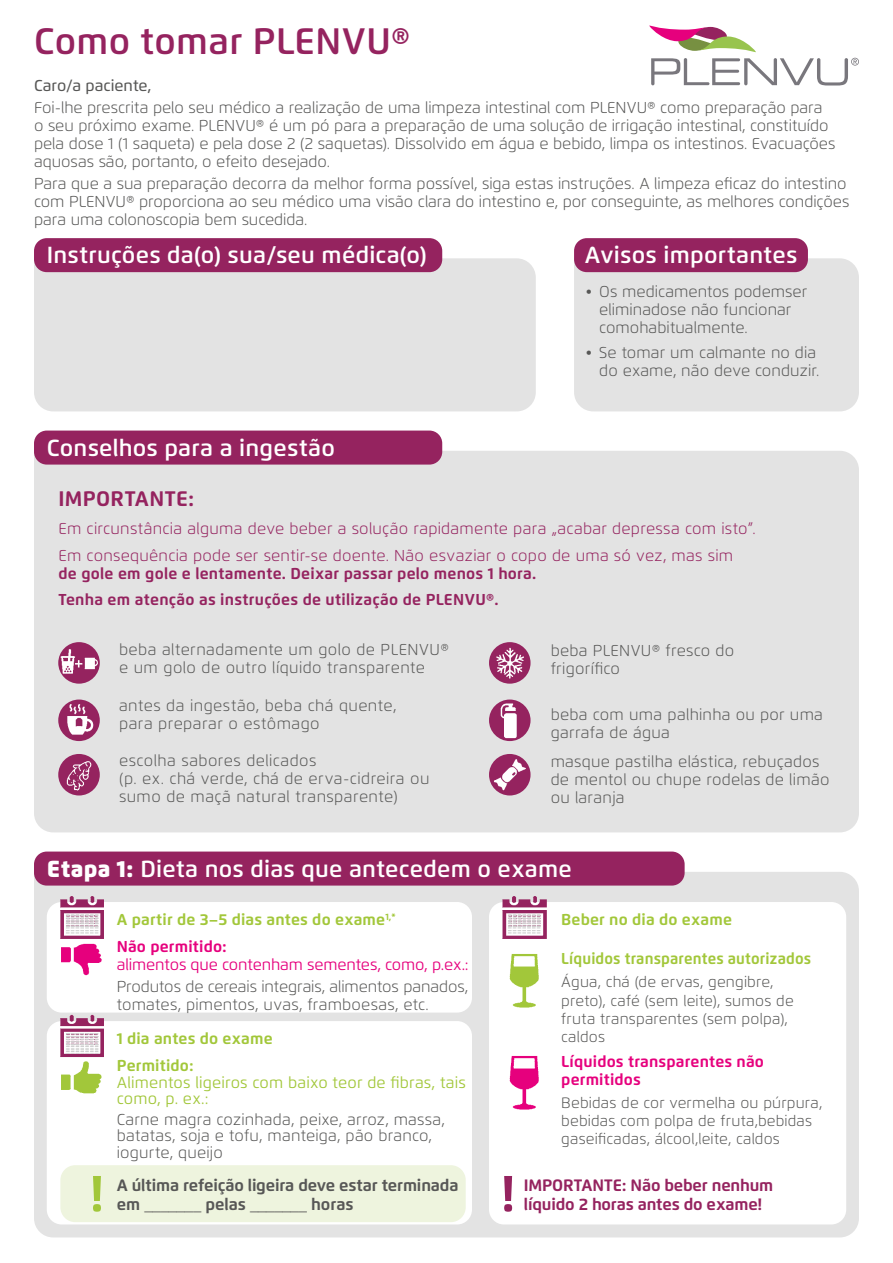
<style>
.page{position:relative;width:893px;height:1263px;background:#fff}
.page>*{position:absolute;margin:0;border:0;box-sizing:border-box;transform-origin:0 0}
.t1{font:700 50.55px "Flexo";color:#95235f}
.t2{font:700 50.55px "Flexo";color:#a2c73a}
.t3{font:600 36.75px "Flexo";letter-spacing:.01em;color:#95235f}
.t4{font:600 23.25px "Flexo";letter-spacing:.01em;color:#fff}
.t5{font:700 21px "Flexo";letter-spacing:.015em;color:#95235f}
.t6{font:700 16.5px "Flexo";letter-spacing:-.01em;color:#575756}
.t7{font:700 16.5px "Flexo";letter-spacing:-.01em;color:#95235f}
.t8{font:300 15.75px/18px "Flexo";letter-spacing:.005em;color:#575756}
.t9{font:300 15.75px/18px "Flexo";letter-spacing:.025em;color:#575756}
.t10{font:300 15.75px/26.5px "Flexo";letter-spacing:.015em;color:#95235f}
.t11{font:700 15.75px/26.5px "Flexo";letter-spacing:.015em;color:#95235f}
.t12{font:700 15.75px/26.7px "Flexo";letter-spacing:.01em;color:#a2c73a}
.t13{font:15.75px/16.5px "Flexo";letter-spacing:.01em;color:#a2c73a}
.t14{font:15.75px "Flexo";letter-spacing:-.01em;color:#e6007d}
.t15{font:700 15.75px/18px "Flexo";letter-spacing:.01em;color:#e6007d}
.t16{font:700 15.75px "Flexo";letter-spacing:.01em;color:#a2c73a;scale:.95 1}
.t17{font:500 15.75px "Flexo";color:#575756}
.t18{font:300 15px/18px "Flexo";letter-spacing:.01em;color:#575756}
.s1{font-weight:900}
.s2{color:#e6007d}
</style>
<div class="page">
<svg style="left:649px;top:26px;width:210px;height:60px"></svg>
<div style="left:34px;top:258px;width:502px;height:153px;background:#e3e3e3"></div>
<div style="left:34px;top:238px;width:408px;height:34px;background:#95235f;border-radius:13px"></div>
<div style="left:574px;top:258px;width:285px;height:153px;background:#e3e3e3"></div>
<div style="left:574px;top:238px;width:234px;height:34px;background:#95235f;border-radius:13px"></div>
<div style="left:34px;top:451px;width:825px;height:381px;background:#e3e3e3"></div>
<div style="left:34px;top:431px;width:408px;height:34px;background:#95235f;border-radius:13px"></div>
<div style="left:58px;top:642px;width:42px;height:42px;background:#95235f;border-radius:50%"></div>
<img style="left:60px;top:649px;width:15px;height:25px">
<img style="left:84px;top:657px;width:15px;height:13px">
<svg style="left:75px;top:660px;width:7px;height:7px"></svg>
<div style="left:58px;top:699px;width:42px;height:42px;background:#95235f;border-radius:50%"></div>
<img style="left:66px;top:702px;width:28px;height:34px">
<div style="left:58px;top:754px;width:42px;height:41px;background:#95235f;border-radius:50%"></div>
<img style="left:60px;top:760px;width:32px;height:33px">
<svg style="left:489px;top:642px;width:42px;height:42px"></svg>
<img style="left:494px;top:645px;width:32px;height:35px">
<svg style="left:489px;top:699px;width:42px;height:42px"></svg>
<img style="left:492px;top:703px;width:35px;height:35px">
<div style="left:489px;top:754px;width:42px;height:41px;background:#95235f;border-radius:50%"></div>
<img style="left:494px;top:759px;width:32px;height:32px">
<div style="left:34px;top:872px;width:825px;height:365px;background:#e3e3e3"></div>
<div style="left:34px;top:851px;width:651px;height:34px;background:#95235f;border-radius:13px"></div>
<div style="left:47px;top:902px;width:425px;height:110px;background:#fff;border-radius:15px"></div>
<img style="left:61px;top:943px;width:41px;height:33px">
<div style="left:47px;top:1021px;width:425px;height:203px;background:#fff;border-radius:15px"></div>
<div style="left:60px;top:1165px;width:406px;height:57px;background:#eef4de;border-radius:15px"></div>
<div style="left:489px;top:902px;width:357px;height:322px;background:#fff;border-radius:15px"></div>
<img style="left:509px;top:1056px;width:30px;height:54px">
<img style="left:509px;top:954px;width:30px;height:54px">
<img style="left:61px;top:1061px;width:41px;height:33px">
<img style="left:51px;top:889px;width:62px;height:50px">
<img style="left:65px;top:914px;width:34px;height:3px">
<img style="left:65px;top:917px;width:34px;height:18px">
<img style="left:494px;top:889px;width:61px;height:50px">
<img style="left:507px;top:914px;width:34px;height:3px">
<img style="left:507px;top:917px;width:34px;height:18px">
<img style="left:51px;top:1008px;width:62px;height:49px">
<img style="left:65px;top:1033px;width:34px;height:3px">
<img style="left:65px;top:1036px;width:34px;height:18px">
<h2 class="t3" style="left:34px;top:19px;width:378px">Como tomar PLENVU®</h2>
<p class="t17" style="left:34px;top:76px;width:119px">Caro/a paciente,</p>
<p class="t8" style="left:34px;top:98px;width:803px">Foi-lhe prescrita pelo seu médico a realização de uma limpeza intestinal com PLENVU® como preparação para o seu próximo exame. PLENVU® é um pó para a preparação de uma solução de irrigação intestinal, constituído pela dose 1 (1 saqueta) e pela dose 2 (2 saquetas). Dissolvido em água e bebido, limpa os intestinos. Evacuações aquosas são, portanto, o efeito desejado.</p>
<p class="t8" style="left:34px;top:175px;width:817px">Para que a sua preparação decorra da melhor forma possível, siga estas instruções. A limpeza eficaz do intestino com PLENVU® proporciona ao seu médico uma visão clara do intestino e, por conseguinte, as melhores condições para uma colonoscopia bem sucedida.</p>
<h3 class="t4" style="left:47px;top:241px;width:381px">Instruções da(o) sua/seu médica(o)</h3>
<h3 class="t4" style="left:585px;top:241px;width:214px">Avisos importantes</h3>
<p class="t8" style="left:599px;top:283px;width:210px;text-indent:-13px">• Os medicamentos podemser eliminadose não funcionar comohabitualmente.</p>
<p class="t8" style="left:586px;top:343px;width:235px;text-align:right">• Se tomar um calmante no dia do exame, não deve conduzir.</p>
<h3 class="t4" style="left:47px;top:433px;width:290px">Conselhos para a ingestão</h3>
<h3 class="t5" style="left:58px;top:485px;width:138px">IMPORTANTE:</h3>
<p class="t10" style="left:58px;top:515px;width:699px">Em circunstância alguma deve beber a solução rapidamente para „acabar depressa com isto”.<br>Em consequência pode ser sentir-se doente. Não esvaziar o copo de uma só vez, mas sim</p>
<p class="t11" style="left:58px;top:560px;width:479px">de gole em gole e lentamente. Deixar passar pelo menos 1 hora.<br>Tenha em atenção as instruções de utilização de PLENVU®.</p>
<p class="t9" style="left:119px;top:641px;width:331px">beba alternadamente um golo de PLENVU® e um golo de outro líquido transparente</p>
<p class="t9" style="left:119px;top:696px;width:279px">antes da ingestão, beba chá quente, para preparar o estômago</p>
<p class="t9" style="left:119px;top:751px;width:312px">escolha sabores delicados<br>(p. ex. chá verde, chá de erva-cidreira ou sumo de maçã natural transparente)</p>
<p class="t8" style="left:551px;top:642px;width:185px">beba PLENVU® fresco do frigorífico</p>
<p class="t8" style="left:551px;top:705px;width:274px">beba com uma palhinha ou por uma garrafa de água</p>
<p class="t8" style="left:551px;top:752px;width:280px">masque pastilha elástica, rebuçados de mentol ou chupe rodelas de limão ou laranja</p>
<h3 class="t4" style="left:47px;top:854px;width:527px"><span class="s1">Etapa 1:</span> Dieta nos dias que antecedem o exame</h3>
<p class="t12" style="left:117px;top:906px;width:280px">A partir de 3–5 dias antes do exame<sup>1,*<br></sup><span class="s2">Não permitido:</span></p>
<p class="t14" style="left:117px;top:955px;width:353px">alimentos que contenham sementes, como, p.ex.:</p>
<p class="t8" style="left:117px;top:978px;width:353px">Produtos de cereais integrais, alimentos panados, tomates, pimentos, uvas, framboesas, etc.</p>
<p class="t12" style="left:117px;top:1025px;width:158px">1 dia antes do exame<br>Permitido:</p>
<p class="t13" style="left:117px;top:1074px;width:351px">Alimentos ligeiros com baixo teor de fibras, tais como, p. ex.:</p>
<p class="t8" style="left:117px;top:1111px;width:330px;line-height:16.5px">Carne magra cozinhada, peixe, arroz, massa, batatas, soja e tofu, manteiga, pão branco, iogurte, queijo</p>
<p class="t12" style="left:561px;top:906px;width:172px">Beber no dia do exame</p>
<p class="t16" style="left:561px;top:949px;width:265px">Líquidos transparentes autorizados</p>
<p class="t18" style="left:561px;top:973px;width:234px">Água, chá (de ervas, gengibre, preto), café (sem leite), sumos de fruta transparentes (sem polpa), caldos</p>
<p class="t15" style="left:561px;top:1052px;width:204px">Líquidos transparentes não permitidos</p>
<p class="t18" style="left:561px;top:1094px;width:262px">Bebidas de cor vermelha ou púrpura, bebidas com polpa de fruta,bebidas gaseificadas, álcool,leite, caldos</p>
<h1 class="t2" style="left:90px;top:1163px;width:16px">!</h1>
<p class="t6" style="left:117px;top:1175px;width:343px">A última refeição ligeira deve estar terminada</p>
<p class="t6" style="left:117px;top:1194px;width:238px">em _______ pelas _______ horas</p>
<h1 class="t1" style="left:501px;top:1163px;width:16px">!</h1>
<p class="t7" style="left:524px;top:1175px;width:251px">IMPORTANTE: Não beber nenhum</p>
<p class="t7" style="left:524px;top:1194px;width:240px">líquido 2 horas antes do exame!</p>
</div>
